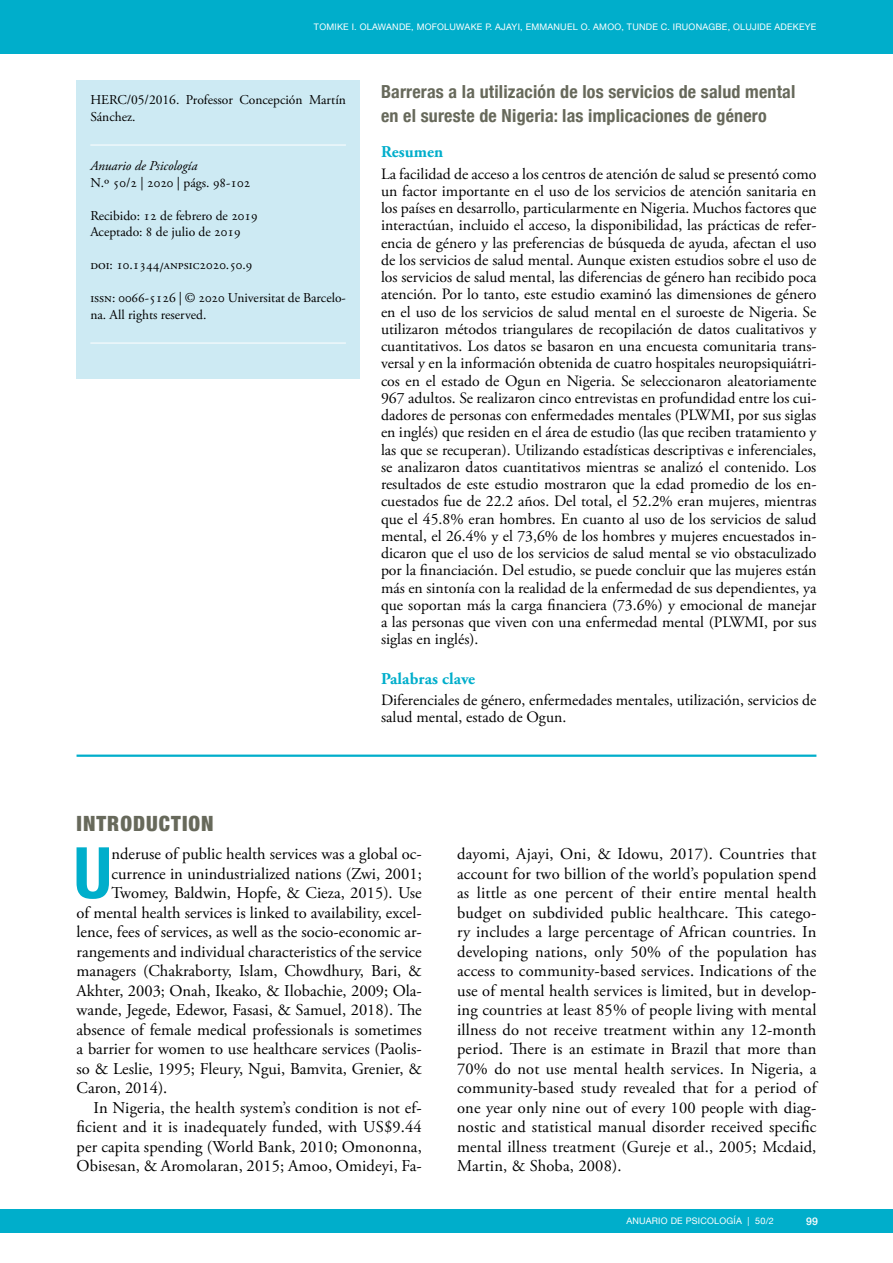
<style>
.page{position:relative;width:893px;height:1263px;background:#fff}
.page>*{position:absolute;margin:0;border:0;box-sizing:border-box;transform-origin:0 0}
.t1{font:700 condensed 71.1px "Helvetica Neue";color:#00aecb}
.t2{font:900 condensed 21px "Helvetica Neue";letter-spacing:.05em;color:#67695b}
.t3{font:700 condensed 18px/24px "Helvetica Neue";letter-spacing:.01em;color:#67695b}
.t4{font:16.5px/19.5px "Adobe Garamond Pro";color:#000;text-align:justify}
.t5{font:700 16.5px "Adobe Garamond Pro";letter-spacing:.005em;color:#00aecb}
.t6{font:15.75px/17.2px "Adobe Garamond Pro";color:#000;text-align:justify}
.t7{font:13.5px/16.5px "Adobe Garamond Pro";color:#000}
.t8{font:italic 13.5px "Adobe Garamond Pro";color:#000}
.t9{font:500 10.5px "Helvetica Neue";color:#fff}
.t10{font:9px "Helvetica Neue";letter-spacing:.025em;color:#fff}
</style>
<div class="page">
<div style="left:0;top:0;width:893px;height:54px;background:#00aecb"></div>
<div style="left:0;top:1209px;width:893px;height:23px;background:#00aecb"></div>
<hr style="left:77px;top:754px;width:739px;height:3px;background:#00aecb">
<div style="left:77px;top:81px;width:283px;height:298px;background:#cdeaf3"></div>
<hr style="left:90px;top:145px;width:256px;height:1px;background:#fff">
<hr style="left:90px;top:343px;width:256px;height:1px;background:#fff">
<p class="t10" style="left:314px;top:20px;width:504px">TOMIKE I. OLAWANDE, MOFOLUWAKE P. AJAYI, EMMANUEL O. AMOO, TUNDE C. IRUONAGBE, OLUJIDE ADEKEYE</p>
<p class="t7" style="left:90px;top:92px;width:257px">HERC/05/2016. Professor Concepción Martín<br>Sánchez.</p>
<p class="t8" style="left:90px;top:158px;width:108px">Anuario de Psicología</p>
<p class="t7" style="left:90px;top:175px;width:162px">N.º 50/2 | 2020 | págs. 98-102</p>
<p class="t7" style="left:90px;top:208px;width:169px">Recibido: 12 de febrero de 2019<br>Aceptado: 8 de julio de 2019</p>
<p class="t7" style="left:90px;top:257px;width:164px">doi: 10.1344/anpsic2020.50.9</p>
<p class="t7" style="left:90px;top:290px;width:257px">issn: 0066-5126 | © 2020 Universitat de Barcelo&shy;na. All rights reserved.</p>
<p class="t3" style="left:381px;top:79px;width:416px">Barreras a la utilización de los servicios de salud mental en el sureste de Nigeria: las implicaciones de género</p>
<p class="t5" style="left:381px;top:142px;width:64px">Resumen</p>
<p class="t6" style="left:381px;top:165px;width:437px">La facilidad de acceso a los centros de atención de salud se presentó como un factor importante en el uso de los servicios de atención sanitaria en los países en desarrollo, particularmente en Nigeria. Muchos factores que interactúan, incluido el acceso, la disponibilidad, las prácticas de refer&shy;encia de género y las preferencias de búsqueda de ayuda, afectan el uso de los servicios de salud mental. Aunque existen estudios sobre el uso de los servicios de salud mental, las diferencias de género han recibido poca atención. Por lo tanto, este estudio examinó las dimensiones de género en el uso de los servicios de salud mental en el suroeste de Nigeria. Se utilizaron métodos triangulares de recopilación de datos cualitativos y cuantitativos. Los datos se basaron en una encuesta comunitaria trans&shy;versal y en la información obtenida de cuatro hospitales neuropsiquiátri&shy;cos en el estado de Ogun en Nigeria. Se seleccionaron aleatoriamente 967 adultos. Se realizaron cinco entrevistas en profundidad entre los cui&shy;dadores de personas con enfermedades mentales (PLWMI, por sus siglas en inglés) que residen en el área de estudio (las que reciben tratamiento y las que se recuperan). Utilizando estadísticas descriptivas e inferenciales, se analizaron datos cuantitativos mientras se analizó el contenido. Los resultados de este estudio mostraron que la edad promedio de los en&shy;cuestados fue de 22.2 años. Del total, el 52.2% eran mujeres, mientras que el 45.8% eran hombres. En cuanto al uso de los servicios de salud mental, el 26.4% y el 73,6% de los hombres y mujeres encuestados in&shy;dicaron que el uso de los servicios de salud mental se vio obstaculizado por la financiación. Del estudio, se puede concluir que las mujeres están más en sintonía con la realidad de la enfermedad de sus dependientes, ya que soportan más la carga financiera (73.6%) y emocional de manejar a las personas que viven con una enfermedad mental (PLWMI, por sus siglas en inglés).</p>
<p class="t5" style="left:381px;top:669px;width:96px">Palabras clave</p>
<p class="t6" style="left:381px;top:692px;width:437px">Diferenciales de género, enfermedades mentales, utilización, servicios de salud mental, estado de Ogun.</p>
<h2 class="t2" style="left:77px;top:810px;width:139px">INTRODUCTION</h2>
<h1 class="t1" style="left:74px;top:830px;width:40px">U</h1>
<p class="t4" style="left:112px;top:845px;width:312px">nderuse of public health services was a global oc-</p>
<p class="t4" style="left:112px;top:864px;width:312px">currence in unindustrialized nations (Zwi, 2001;</p>
<p class="t4" style="left:112px;top:884px;width:312px">Twomey, Baldwin, Hopfe, &amp; Cieza, 2015). Use</p>
<p class="t4" style="left:77px;top:903px;width:347px">of mental health services is linked to availability, excel-</p>
<p class="t4" style="left:77px;top:923px;width:347px">lence, fees of services, as well as the socio-economic ar-</p>
<p class="t4" style="left:77px;top:942px;width:347px">rangements and individual characteristics of the service</p>
<p class="t4" style="left:77px;top:962px;width:347px">managers (Chakraborty, Islam, Chowdhury, Bari, &amp;</p>
<p class="t4" style="left:77px;top:981px;width:347px">Akhter, 2003; Onah, Ikeako, &amp; Ilobachie, 2009; Ola-</p>
<p class="t4" style="left:77px;top:1001px;width:347px">wande, Jegede, Edewor, Fasasi, &amp; Samuel, 2018). The</p>
<p class="t4" style="left:77px;top:1020px;width:347px">absence of female medical professionals is sometimes</p>
<p class="t4" style="left:77px;top:1040px;width:347px">a barrier for women to use healthcare services (Paolis-</p>
<p class="t4" style="left:77px;top:1059px;width:347px">so &amp; Leslie, 1995; Fleury, Ngui, Bamvita, Grenier, &amp;</p>
<p class="t4" style="left:77px;top:1079px;width:92px">Caron, 2014).</p>
<p class="t4" style="left:94px;top:1098px;width:330px">In Nigeria, the health system’s condition is not ef-</p>
<p class="t4" style="left:77px;top:1118px;width:347px">ficient and it is inadequately funded, with US$9.44</p>
<p class="t4" style="left:77px;top:1137px;width:347px">per capita spending (World Bank, 2010; Omononna,</p>
<p class="t4" style="left:77px;top:1157px;width:347px">Obisesan, &amp; Aromolaran, 2015; Amoo, Omideyi, Fa-</p>
<p class="t4" style="left:457px;top:845px;width:361px">dayomi, Ajayi, Oni, &amp; Idowu, 2017). Countries that account for two billion of the world’s population spend as little as one percent of their entire mental health budget on subdivided public healthcare. This catego&shy;ry includes a large percentage of African countries. In developing nations, only 50% of the population has access to community-based services. Indications of the use of mental health services is limited, but in develop&shy;ing countries at least 85% of people living with mental illness do not receive treatment within any 12-month period. There is an estimate in Brazil that more than 70% do not use mental health services. In Nigeria, a community-based study revealed that for a period of one year only nine out of every 100 people with diag&shy;nostic and statistical manual disorder received specific mental illness treatment (Gureje et al., 2005; Mcdaid, Martin, &amp; Shoba, 2008).</p>
<p class="t10" style="left:626px;top:1214px;width:149px">ANUARIO DE PSICOLOGÍA | 50/2</p>
<p class="t9" style="left:806px;top:1212px;width:13px">99</p>
</div>
